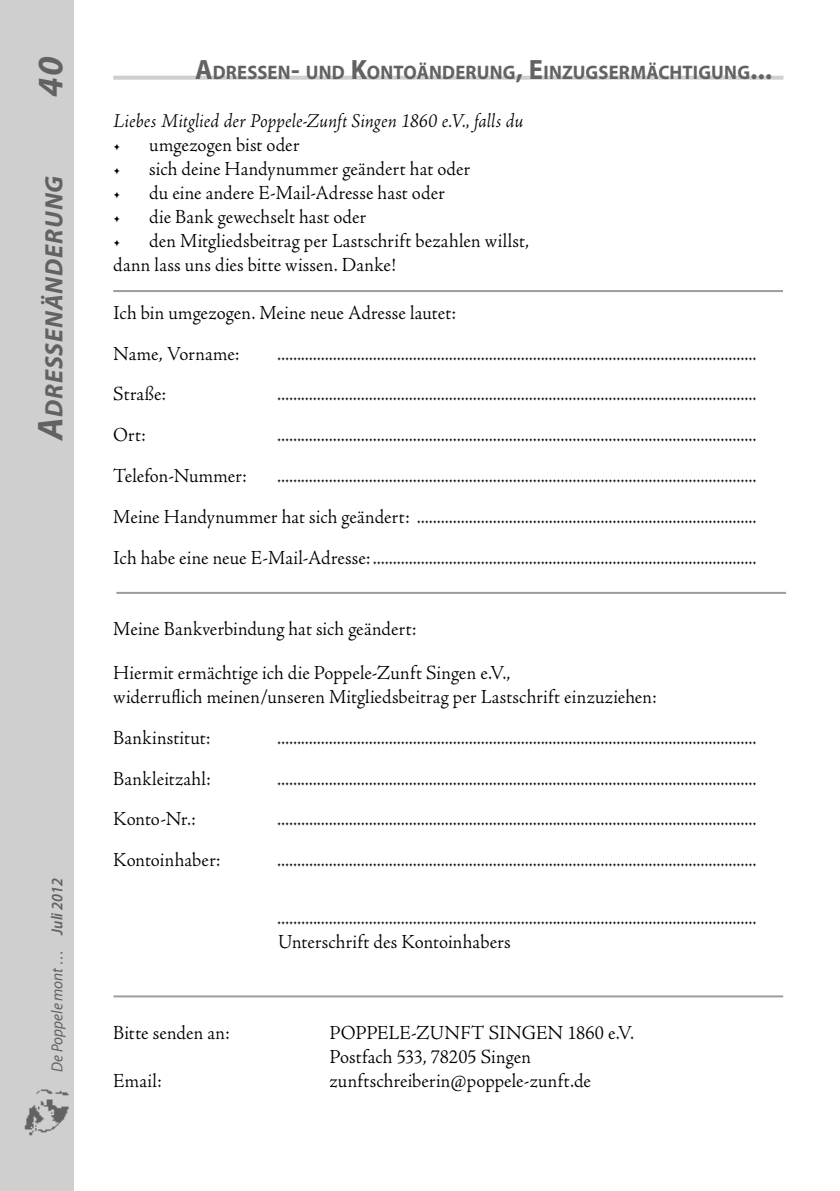
<style>
.page{position:relative;width:840px;height:1191px;background:#fff}
.page>*{position:absolute;margin:0;border:0;box-sizing:border-box;transform-origin:0 0}
.t1{font:italic 700 36px "Myriad Pro";color:#626261}
.t2{font:italic 700 25.2px "Myriad Pro";letter-spacing:.03em;color:#626261}
.t3{font:300 20px/24px "Adobe Jenson Pro";letter-spacing:.01em;color:#000;scale:.95 1}
.t4{font:italic 300 20px "Adobe Jenson Pro";letter-spacing:.005em;color:#000;scale:.95 1}
.t5{font:700 19.6px "Myriad Pro";letter-spacing:.01em;color:#626261;scale:.95 1}
.t6{font:italic 16px "Myriad Pro";color:#626261;scale:.95 1}
.s1{font-size:36px}
.s2{font-weight:600}
.s3{font-size:28px}
</style>
<div class="page">
<div style="left:0;top:0;width:74px;height:1191px;background:#cfcfd0"></div>
<img style="left:24px;top:1089px;width:45px;height:47px">
<svg style="left:113px;top:76px;width:670px;height:4px;background:#d2d2d3"></svg>
<hr style="left:113px;top:290px;width:669px;height:2px;background:#9c9c9c">
<hr style="left:116px;top:592px;width:669px;height:2px;background:#9c9c9c">
<hr style="left:113px;top:995px;width:669px;height:2px;background:#9c9c9c">
<h1 class="t1" style="left:27px;top:97px;width:42px;rotate:-90deg">40</h1>
<p class="t2" style="left:37px;top:440px;width:266px;rotate:-90deg"><span class="s1">A</span>dressenänderung</p>
<p class="t6" style="left:47px;top:1071px;width:205px;rotate:-90deg">De Poppele mont … <span class="s2">Juli 2012</span></p>
<p class="t5" style="left:195px;top:59px;width:608px"><span class="s3">A</span>DRESSEN<span class="s3">-</span> UND <span class="s3">K</span>ONTOÄNDERUNG<span class="s3">, E</span> INZUGSERMÄCHTIGUNG<span class="s3">...</span></p>
<p class="t4" style="left:113px;top:109px;width:433px">Liebes Mitglied der Poppele-Zunft Singen 1860 e.V., falls du</p>
<p class="t3" style="left:113px;top:133px;width:197px">• umgezogen bist oder</p>
<p class="t3" style="left:113px;top:157px;width:377px">• sich deine Handynummer geändert hat oder</p>
<p class="t3" style="left:113px;top:181px;width:350px">• du eine andere E-Mail-Adresse hast oder</p>
<p class="t3" style="left:113px;top:205px;width:268px">• die Bank gewechselt hast oder</p>
<p class="t3" style="left:113px;top:229px;width:439px">• den Mitgliedsbeitrag per Lastschrift bezahlen willst, dann lass uns dies bitte wissen. Danke!</p>
<p class="t3" style="left:113px;top:292px;width:362px;line-height:41px">Ich bin umgezogen. Meine neue Adresse lautet:<br>Name, Vorname:</p>
<p class="t3" style="left:277px;top:342px;width:505px">........................................................................................................................</p>
<p class="t3" style="left:113px;top:382px;width:57px">Straße:</p>
<p class="t3" style="left:277px;top:382px;width:505px">........................................................................................................................</p>
<p class="t3" style="left:113px;top:423px;width:36px">Ort:</p>
<p class="t3" style="left:277px;top:423px;width:505px">........................................................................................................................</p>
<p class="t3" style="left:113px;top:464px;width:142px">Telefon-Nummer:</p>
<p class="t3" style="left:113px;top:456px;width:678px;line-height:41px;text-align:justify;text-indent:164px">........................................................................................................................<br>Meine Handynummer hat sich geändert: .....................................................................................<br>Ich habe eine neue E-Mail-Adresse:................................................................................................</p>
<p class="t3" style="left:113px;top:617px;width:320px">Meine Bankverbindung hat sich geändert:</p>
<p class="t3" style="left:113px;top:661px;width:573px">Hiermit ermächtige ich die Poppele-Zunft Singen e.V.,<br>widerruflich meinen/unseren Mitgliedsbeitrag per Lastschrift einzuziehen:</p>
<p class="t3" style="left:113px;top:725px;width:104px">Bankinstitut:</p>
<p class="t3" style="left:277px;top:725px;width:505px">........................................................................................................................</p>
<p class="t3" style="left:113px;top:766px;width:104px">Bankleitzahl:</p>
<p class="t3" style="left:277px;top:766px;width:505px">........................................................................................................................</p>
<p class="t3" style="left:113px;top:807px;width:88px">Konto-Nr.:</p>
<p class="t3" style="left:277px;top:807px;width:505px">........................................................................................................................</p>
<p class="t3" style="left:113px;top:848px;width:114px">Kontoinhaber:</p>
<p class="t3" style="left:277px;top:848px;width:505px">........................................................................................................................</p>
<p class="t3" style="left:277px;top:906px;width:505px">........................................................................................................................<br>Unterschrift des Kontoinhabers</p>
<p class="t3" style="left:113px;top:1021px;width:124px">Bitte senden an:</p>
<p class="t3" style="left:329px;top:1021px;width:322px">POPPELE-ZUNFT SINGEN 1860 e.V.<br>Postfach 533, 78205 Singen</p>
<p class="t3" style="left:113px;top:1069px;width:52px">Email:</p>
<p class="t3" style="left:329px;top:1069px;width:276px">zunftschreiberin@poppele-zunft.de</p>
</div>
